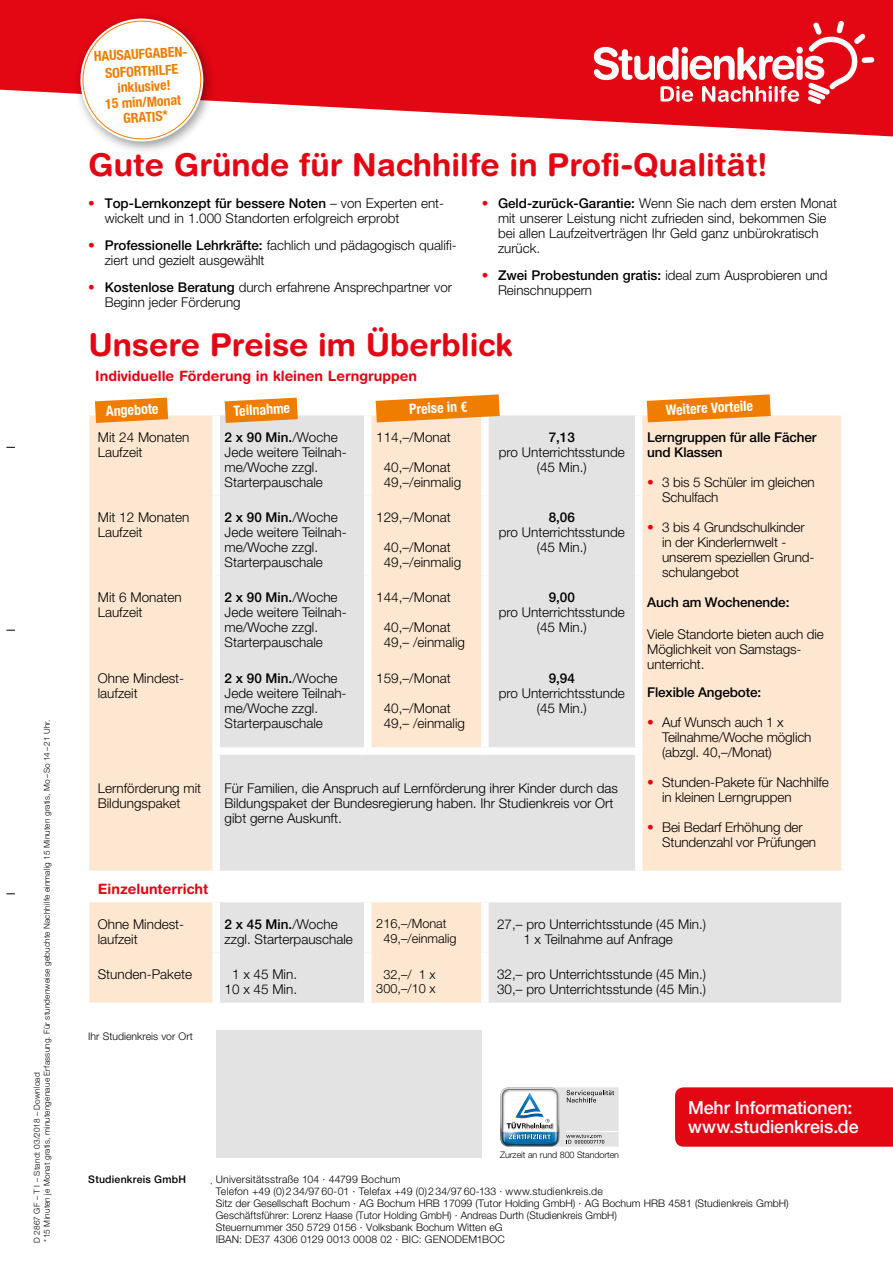
<style>
.page{position:relative;width:893px;height:1263px;background:#fff}
.page>*{position:absolute;margin:0;border:0;box-sizing:border-box;transform-origin:0 0}
.t1{font:700 31.5px "Helvetica Rounded LT Std";color:#e30613}
.t2{font:500 18px/19.5px "Helvetica Neue LT Std";letter-spacing:-.005em;color:#fff}
.t3{font:700 14.25px "Helvetica Rounded LT Std";color:#e30613}
.t4{font:700 condensed 14.25px "Helvetica Neue LT Std";color:#fff}
.t5{font:700 condensed 13.8px/15.5px "Helvetica Neue LT Std";color:#ef7d00;text-align:center}
.t6{font:300 13.5px/15px "Helvetica Neue LT Std";color:#000}
.t7{font:500 13.5px/15px "Helvetica Neue LT Std";letter-spacing:-.01em;color:#000}
.t8{font:300 12.75px/14.2px "Helvetica Neue LT Std";color:#000}
.t9{font:300 10.5px/12px "Helvetica Neue LT Std";color:#000}
.t10{font:500 10.5px "Helvetica Neue LT Std";letter-spacing:.02em;color:#000}
.t11{font:300 9px "Helvetica Neue LT Std";letter-spacing:-.01em;color:#000}
.t12{font:300 8.25px/9.9px "Helvetica Neue LT Std";letter-spacing:.025em;color:#000}
.s1{color:#e30613}
.s2{font-weight:500}
</style>
<div class="page">
<svg style="left:500px;top:1087px;width:119px;height:60px"></svg>
<svg style="left:0;top:0;width:893px;height:137px;fill:#e30613"></svg>
<svg style="left:594px;top:21px;width:280px;height:83px"></svg>
<div style="left:74px;top:12px;width:142px;height:142px;background:#000;opacity:.4"></div>
<svg style="left:79px;top:17px;width:126px;height:126px"></svg>
<div style="left:675px;top:1087px;width:218px;height:60px;background:#e30613"></div>
<div style="left:217px;top:1030px;width:265px;height:128px;background:#e3e3e3"></div>
<div style="left:89px;top:415px;width:123px;height:588px;background:#fee7d1"></div>
<svg style="left:220px;top:415px;width:621px;height:588px;background:#efe6dd"></svg>
<div style="left:364px;top:415px;width:8px;height:81px;background:#fff"></div>
<div style="left:481px;top:415px;width:8px;height:81px;background:#fff"></div>
<div style="left:364px;top:496px;width:8px;height:80px;background:#fff"></div>
<div style="left:481px;top:496px;width:8px;height:80px;background:#fff"></div>
<div style="left:364px;top:576px;width:8px;height:80px;background:#fff"></div>
<div style="left:481px;top:576px;width:8px;height:80px;background:#fff"></div>
<div style="left:364px;top:656px;width:8px;height:91px;background:#fff"></div>
<div style="left:481px;top:656px;width:8px;height:91px;background:#fff"></div>
<div style="left:481px;top:902px;width:8px;height:50px;background:#fff"></div>
<div style="left:481px;top:952px;width:8px;height:51px;background:#fff"></div>
<div style="left:635px;top:415px;width:7px;height:81px;background:#fff"></div>
<div style="left:635px;top:496px;width:7px;height:80px;background:#fff"></div>
<div style="left:635px;top:576px;width:7px;height:80px;background:#fff"></div>
<div style="left:635px;top:656px;width:7px;height:91px;background:#fff"></div>
<div style="left:364px;top:902px;width:8px;height:50px;background:#fff"></div>
<div style="left:364px;top:952px;width:8px;height:51px;background:#fff"></div>
<div style="left:212px;top:747px;width:156px;height:8px;background:#fff"></div>
<div style="left:368px;top:747px;width:117px;height:8px;background:#fff"></div>
<div style="left:485px;top:747px;width:157px;height:8px;background:#fff"></div>
<div style="left:635px;top:755px;width:7px;height:116px;background:#fff"></div>
<svg style="left:95px;top:398px;width:73px;height:25px;background:#f18e21"></svg>
<svg style="left:225px;top:398px;width:73px;height:25px;background:#ef8d23"></svg>
<svg style="left:376px;top:394px;width:124px;height:28px;background:#f29938"></svg>
<svg style="left:647px;top:394px;width:124px;height:28px;background:#f29937"></svg>
<p class="t12" style="left:32px;top:1243px;width:525px;rotate:-90deg">D 2867 GF – T I – Stand: 03/2018 – Download<br>*15 Minuten je Monat gratis, minutengenaue Erfassung. Für stundenweise gebuchte Nachhilfe einmalig 15 Minuten gratis, Mo–So 14–21 Uhr.</p>
<p class="t5" style="left:93px;top:47px;width:97px;line-height:17.2px;rotate:-3deg">HAUSAUFGABEN-<br>SOFORTHILFE</p>
<p class="t5" style="left:104px;top:81px;width:77px;rotate:-3deg">inklusive!<br>15 min/Monat<br>GRATIS*</p>
<h1 class="t1" style="left:88px;top:146px;width:681px">Gute Gründe für Nachhilfe in Profi-Qualität!</h1>
<p class="t6" style="left:105px;top:196px;width:341px;text-indent:-17px"><span class="s1">•</span> <span class="s2">Top-Lernkonzept für bessere Noten</span> – von Experten ent&shy;wickelt und in 1.000 Standorten erfolgreich erprobt</p>
<p class="t6" style="left:105px;top:238px;width:353px;text-indent:-17px"><span class="s1">•</span> <span class="s2">Professionelle Lehrkräfte:</span> fachlich und pädagogisch qualifi&shy;ziert und gezielt ausgewählt</p>
<p class="t6" style="left:105px;top:280px;width:349px;text-indent:-17px"><span class="s1">•</span> <span class="s2">Kostenlose Beratung</span> durch erfahrene Ansprechpartner vor<br>Beginn jeder Förderung</p>
<p class="t6" style="left:498px;top:196px;width:340px;text-indent:-16px"><span class="s1">•</span> <span class="s2">Geld-zurück-Garantie:</span> Wenn Sie nach dem ersten Monat mit unserer Leistung nicht zufrieden sind, bekommen Sie bei allen Laufzeitverträgen Ihr Geld ganz unbürokratisch zurück.</p>
<p class="t6" style="left:498px;top:268px;width:331px;text-indent:-16px"><span class="s1">•</span> <span class="s2">Zwei Probestunden gratis:</span> ideal zum Ausprobieren und<br>Reinschnuppern</p>
<h1 class="t1" style="left:88px;top:326px;width:425px">Unsere Preise im Überblick</h1>
<p class="t3" style="left:95px;top:367px;width:323px">Individuelle Förderung in kleinen Lerngruppen</p>
<p class="t4" style="left:106px;top:402px;width:54px;rotate:-3deg">Angebote</p>
<p class="t4" style="left:233px;top:402px;width:58px;rotate:-3deg">Teilnahme</p>
<p class="t4" style="left:409px;top:401px;width:60px;rotate:-3deg">Preise in €</p>
<p class="t4" style="left:665px;top:401px;width:89px;rotate:-3deg">Weitere Vorteile</p>
<p class="t6" style="left:98px;top:429px;width:93px">Mit 24 Monaten<br>Laufzeit</p>
<p class="t6" style="left:225px;top:429px;width:124px"><span class="s2">2 x 90 Min.</span>/Woche<br>Jede weitere Teilnah&shy;me/Woche zzgl.<br>Starterpauschale</p>
<p class="t6" style="left:376px;top:429px;width:76px">114,–/Monat</p>
<p class="t6" style="left:384px;top:459px;width:79px">40,–/Monat<br>49,–/einmalig</p>
<p class="t6" style="left:98px;top:510px;width:93px">Mit 12 Monaten<br>Laufzeit</p>
<p class="t6" style="left:225px;top:510px;width:124px"><span class="s2">2 x 90 Min.</span>/Woche<br>Jede weitere Teilnah&shy;me/Woche zzgl.<br>Starterpauschale</p>
<p class="t6" style="left:376px;top:510px;width:76px">129,–/Monat</p>
<p class="t6" style="left:384px;top:540px;width:79px">40,–/Monat<br>49,–/einmalig</p>
<p class="t6" style="left:98px;top:590px;width:86px">Mit 6 Monaten<br>Laufzeit</p>
<p class="t6" style="left:225px;top:590px;width:124px"><span class="s2">2 x 90 Min.</span>/Woche<br>Jede weitere Teilnah&shy;me/Woche zzgl.<br>Starterpauschale</p>
<p class="t6" style="left:376px;top:590px;width:76px">144,–/Monat</p>
<p class="t6" style="left:384px;top:620px;width:83px">40,–/Monat<br>49,– /einmalig</p>
<p class="t6" style="left:98px;top:670px;width:88px">Ohne Mindest&shy;laufzeit</p>
<p class="t6" style="left:225px;top:670px;width:124px"><span class="s2">2 x 90 Min.</span>/Woche<br>Jede weitere Teilnah&shy;me/Woche zzgl.<br>Starterpauschale</p>
<p class="t6" style="left:376px;top:670px;width:76px">159,–/Monat</p>
<p class="t6" style="left:384px;top:700px;width:83px">40,–/Monat<br>49,– /einmalig</p>
<p class="t7" style="left:549px;top:430px;width:28px">7,13</p>
<p class="t6" style="left:499px;top:444px;width:128px;text-align:center">pro Unterrichtsstunde (45 Min.)</p>
<p class="t7" style="left:549px;top:510px;width:28px">8,06</p>
<p class="t6" style="left:499px;top:525px;width:128px;text-align:center">pro Unterrichtsstunde (45 Min.)</p>
<p class="t7" style="left:549px;top:590px;width:28px">9,00</p>
<p class="t6" style="left:499px;top:605px;width:128px;text-align:center">pro Unterrichtsstunde (45 Min.)</p>
<p class="t7" style="left:549px;top:670px;width:28px">9,94</p>
<p class="t6" style="left:499px;top:685px;width:128px;text-align:center">pro Unterrichtsstunde (45 Min.)</p>
<p class="t6" style="left:98px;top:780px;width:105px">Lernförderung mit<br>Bildungspaket</p>
<p class="t6" style="left:225px;top:780px;width:395px">Für Familien, die Anspruch auf Lernförderung ihrer Kinder durch das<br>Bildungspaket der Bundesregierung haben. Ihr Studienkreis vor Ort gibt gerne Auskunft.</p>
<p class="t7" style="left:647px;top:430px;width:171px">Lerngruppen für alle Fächer und Klassen</p>
<p class="t6" style="left:662px;top:474px;width:154px;text-indent:-15px"><span class="s1">•</span> 3 bis 5 Schüler im gleichen<br>Schulfach</p>
<p class="t6" style="left:662px;top:519px;width:154px;text-indent:-15px"><span class="s1">•</span> 3 bis 4 Grundschulkinder in der Kinderlernwelt - unserem speziellen Grund&shy;schulangebot</p>
<p class="t7" style="left:647px;top:595px;width:144px">Auch am Wochenende:</p>
<p class="t6" style="left:647px;top:626px;width:178px">Viele Standorte bieten auch die<br>Möglichkeit von Samstags&shy;unterricht.</p>
<p class="t7" style="left:647px;top:685px;width:116px">Flexible Angebote:</p>
<p class="t6" style="left:662px;top:714px;width:151px;text-indent:-15px"><span class="s1">•</span> Auf Wunsch auch 1 x<br>Teilnahme/Woche möglich (abzgl. 40,–/Monat)</p>
<p class="t6" style="left:662px;top:774px;width:168px;text-indent:-15px"><span class="s1">•</span> Stunden-Pakete für Nachhilfe in kleinen Lerngruppen</p>
<p class="t6" style="left:662px;top:819px;width:156px;text-indent:-15px"><span class="s1">•</span> Bei Bedarf Erhöhung der<br>Stundenzahl vor Prüfungen</p>
<p class="t3" style="left:98px;top:880px;width:112px">Einzelunterricht</p>
<p class="t6" style="left:98px;top:916px;width:88px">Ohne Mindest&shy;laufzeit</p>
<p class="t6" style="left:225px;top:916px;width:130px"><span class="s2">2 x 45 Min.</span>/Woche zzgl. Starterpauschale</p>
<p class="t8" style="left:383px;top:916px;width:75px;text-indent:-7px">216,–/Monat<br>49,–/einmalig</p>
<p class="t6" style="left:497px;top:916px;width:211px;text-align:center">27,– pro Unterrichtsstunde (45 Min.)<br>1 x Teilnahme auf Anfrage</p>
<p class="t6" style="left:98px;top:966px;width:96px">Stunden-Pakete</p>
<p class="t6" style="left:225px;top:966px;width:74px;text-align:center">1 x 45 Min.<br>10 x 45 Min.</p>
<p class="t8" style="left:376px;top:967px;width:61px;text-align:center">32,–/ 1 x<br>300,–/10 x</p>
<p class="t6" style="left:497px;top:966px;width:211px">32,– pro Unterrichtsstunde (45 Min.)<br>30,– pro Unterrichtsstunde (45 Min.)</p>
<p class="t9" style="left:88px;top:1030px;width:106px">Ihr Studienkreis vor Ort</p>
<p class="t11" style="left:500px;top:1149px;width:120px">Zurzeit an rund 800 Standorten</p>
<h2 class="t2" style="left:688px;top:1097px;width:172px">Mehr Informationen: www.studienkreis.de</h2>
<p class="t10" style="left:88px;top:1173px;width:99px">Studienkreis GmbH</p>
<p class="t9" style="left:216px;top:1173px;width:574px">Universitätsstraße 104 · 44799 Bochum<br>Telefon +49 (0)234/9760-01 · Telefax +49 (0)234/9760-133 · www.studienkreis.de<br>Sitz der Gesellschaft Bochum · AG Bochum HRB 17099 (Tutor Holding GmbH) · AG Bochum HRB 4581 (Studienkreis GmbH)<br>Geschäftsführer: Lorenz Haase (Tutor Holding GmbH) · Andreas Durth (Studienkreis GmbH)<br>Steuernummer 350 5729 0156 · Volksbank Bochum Witten eG<br>IBAN: DE37 4306 0129 0013 0008 02 · BIC: GENODEM1BOC</p>
</div>
